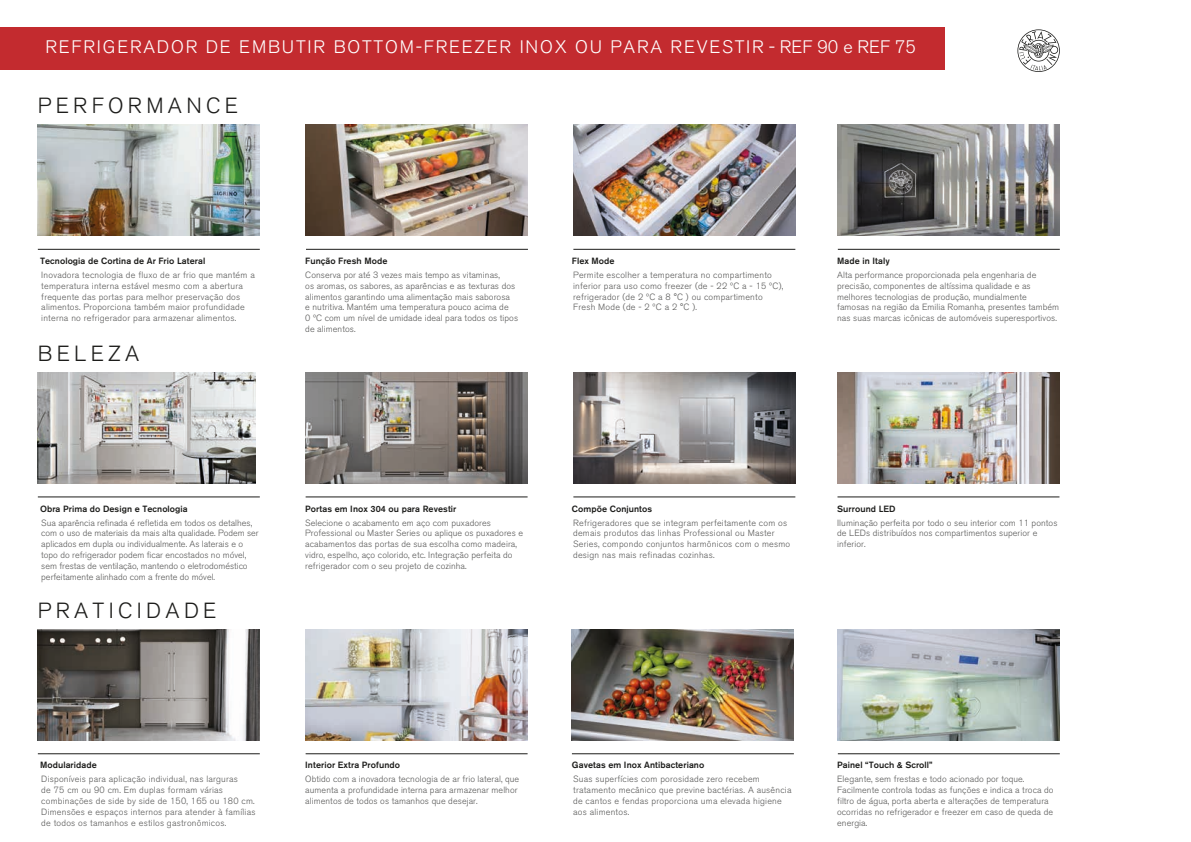
<style>
.page{position:relative;width:1191px;height:842px;background:#fff}
.page>*{position:absolute;margin:0;border:0;box-sizing:border-box;transform-origin:0 0}
.t1{font:300 21.8px "Akzidenz Grotesk BE";letter-spacing:.2em;color:#1d1d1b}
.t2{font:300 18px "Akzidenz Grotesk BE";letter-spacing:.1em;color:#fff}
.t3{font:300 9px/10.8px "Akzidenz Grotesk BE";letter-spacing:.01em;color:#585857}
.t4{font:500 9px "Akzidenz Grotesk BE";letter-spacing:.01em;color:#1d1d1b}
</style>
<div class="page">
<div style="left:0;top:27px;width:944px;height:43px;background:#c32b2f"></div>
<svg style="left:1017px;top:29px;width:42px;height:43px"></svg>
<img style="left:38px;top:125px;width:222px;height:111px">
<hr style="left:38px;top:249px;width:222px;height:1px;background:#1d1d1b">
<img style="left:306px;top:125px;width:222px;height:111px">
<hr style="left:306px;top:249px;width:222px;height:1px;background:#1d1d1b">
<img style="left:573px;top:125px;width:222px;height:111px">
<hr style="left:573px;top:249px;width:222px;height:1px;background:#1d1d1b">
<img style="left:838px;top:125px;width:221px;height:111px">
<hr style="left:838px;top:249px;width:221px;height:1px;background:#1d1d1b">
<img style="left:38px;top:372px;width:218px;height:111px">
<hr style="left:38px;top:496px;width:222px;height:1px;background:#1d1d1b">
<img style="left:306px;top:372px;width:221px;height:111px">
<hr style="left:306px;top:496px;width:221px;height:1px;background:#1d1d1b">
<img style="left:573px;top:372px;width:222px;height:111px">
<hr style="left:573px;top:496px;width:222px;height:1px;background:#1d1d1b">
<img style="left:837px;top:372px;width:222px;height:111px">
<hr style="left:837px;top:496px;width:222px;height:1px;background:#1d1d1b">
<img style="left:38px;top:629px;width:222px;height:111px">
<hr style="left:38px;top:753px;width:222px;height:1px;background:#1d1d1b">
<img style="left:306px;top:629px;width:221px;height:111px">
<hr style="left:306px;top:753px;width:221px;height:1px;background:#1d1d1b">
<img style="left:572px;top:629px;width:222px;height:111px">
<hr style="left:572px;top:753px;width:222px;height:1px;background:#1d1d1b">
<img style="left:838px;top:629px;width:221px;height:111px">
<hr style="left:838px;top:753px;width:221px;height:1px;background:#1d1d1b">
<h2 class="t2" style="left:45px;top:37px;width:872px">REFRIGERADOR DE EMBUTIR BOTTOM-FREEZER INOX OU PARA REVESTIR - REF 90 e REF 75</h2>
<h1 class="t1" style="left:38px;top:94px;width:202px">PERFORMANCE</h1>
<p class="t4" style="left:40px;top:255px;width:167px">Tecnologia de Cortina de Ar Frio Lateral</p>
<p class="t3" style="left:41px;top:270px;width:215px">Inovadora tecnologia de fluxo de ar frio que mantém a temperatura interna estável mesmo com a abertura frequente das portas para melhor preservação dos alimentos. Proporciona também maior profundidade interna no refrigerador para armazenar alimentos.</p>
<h1 class="t1" style="left:38px;top:341px;width:103px">BELEZA</h1>
<p class="t4" style="left:305px;top:255px;width:84px">Função Fresh Mode</p>
<p class="t3" style="left:305px;top:270px;width:214px">Conserva por até 3 vezes mais tempo as vitaminas,<br>os aromas, os sabores, as aparências e as texturas dos alimentos garantindo uma alimentação mais saborosa<br>e nutritiva. Mantém uma temperatura pouco acima de<br>0 ºC com um nível de umidade ideal para todos os tipos de alimentos.</p>
<p class="t4" style="left:572px;top:255px;width:44px">Flex Mode</p>
<p class="t4" style="left:837px;top:255px;width:54px">Made in Italy</p>
<p class="t3" style="left:573px;top:270px;width:211px">Permite escolher a temperatura no compartimento inferior para uso como freezer (de - 22 ºC a - 15 ºC), refrigerador (de 2 ºC a 8 °C ) ou compartimento Fresh Mode (de - 2 ºC a 2 °C ).</p>
<p class="t3" style="left:837px;top:270px;width:223px">Alta performance proporcionada pela engenharia de precisão, componentes de altíssima qualidade e as melhores tecnologias de produção, mundialmente famosas na região da Emilia Romanha, presentes também nas suas marcas icônicas de automóveis superesportivos.</p>
<p class="t4" style="left:40px;top:503px;width:149px">Obra Prima do Design e Tecnologia</p>
<p class="t3" style="left:41px;top:517px;width:219px">Sua aparência refinada é refletida em todos os detalhes, com o uso de materiais da mais alta qualidade. Podem ser aplicados em dupla ou individualmente. As laterais e o topo do refrigerador podem ficar encostados no móvel, sem frestas de ventilação, mantendo o eletrodoméstico perfeitamente alinhado com a frente do móvel.</p>
<h1 class="t1" style="left:38px;top:598px;width:180px">PRATICIDADE</h1>
<p class="t4" style="left:305px;top:503px;width:153px">Portas em Inox 304 ou para Revestir</p>
<p class="t3" style="left:305px;top:517px;width:219px">Selecione o acabamento em aço com puxadores Professional ou Master Series ou aplique os puxadores e acabamentos das portas de sua escolha como madeira, vidro, espelho, aço colorido, etc. Integração perfeita do refrigerador com o seu projeto de cozinha.</p>
<p class="t4" style="left:572px;top:503px;width:82px">Compõe Conjuntos</p>
<p class="t4" style="left:837px;top:503px;width:60px">Surround LED</p>
<p class="t3" style="left:573px;top:517px;width:218px">Refrigeradores que se integram perfeitamente com os demais produtos das linhas Professional ou Master Series, compondo conjuntos harmônicos com o mesmo design nas mais refinadas cozinhas.</p>
<p class="t3" style="left:837px;top:517px;width:222px">Iluminação perfeita por todo o seu interior com 11 pontos de LEDs distribuídos nos compartimentos superior e inferior.</p>
<p class="t4" style="left:40px;top:760px;width:58px">Modularidade</p>
<p class="t3" style="left:41px;top:774px;width:216px">Disponíveis para aplicação individual, nas larguras<br>de 75 cm ou 90 cm. Em duplas formam várias combinações de side by side de 150, 165 ou 180 cm.<br>Dimensões e espaços internos para atender à famílias de todos os tamanhos e estilos gastronômicos.</p>
<p class="t4" style="left:305px;top:760px;width:96px">Interior Extra Profundo</p>
<p class="t3" style="left:305px;top:774px;width:215px">Obtido com a inovadora tecnologia de ar frio lateral, que aumenta a profundidade interna para armazenar melhor alimentos de todos os tamanhos que desejar.</p>
<p class="t4" style="left:572px;top:760px;width:134px">Gavetas em Inox Antibacteriano</p>
<p class="t4" style="left:837px;top:760px;width:97px">Painel “Touch &amp; Scroll”</p>
<p class="t3" style="left:573px;top:774px;width:220px">Suas superfícies com porosidade zero recebem tratamento mecânico que previne bactérias. A ausência de cantos e fendas proporciona uma elevada higiene aos alimentos.</p>
<p class="t3" style="left:837px;top:774px;width:218px">Elegante, sem frestas e todo acionado por toque.<br>Facilmente controla todas as funções e indica a troca do filtro de água, porta aberta e alterações de temperatura ocorridas no refrigerador e freezer em caso de queda de energia.</p>
</div>
